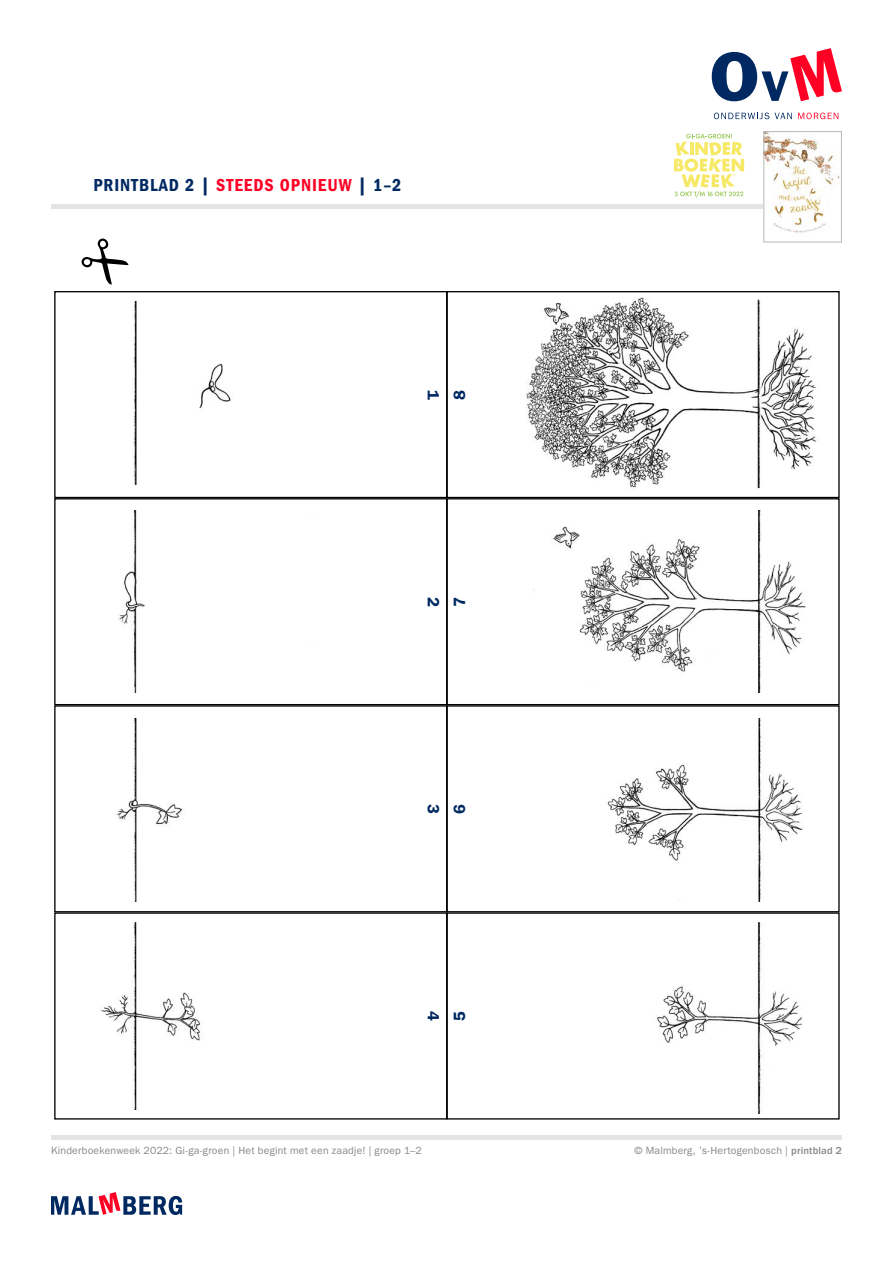
<style>
.page{position:relative;width:893px;height:1263px;background:#fff}
.page>*{position:absolute;margin:0;border:0;box-sizing:border-box;transform-origin:0 0}
.IB_KOP{font:18px "ITC Franklin Gothic Std Dm Cd";letter-spacing:.05em;color:#002962}
._21___Les_hoofdtitel{font:600 16.5px "ITC Franklin Gothic Std";color:#002962}
.plat{font:10.5px "ITC Franklin Gothic Std";letter-spacing:.02em;color:#87888a}
.s1{color:#ff0024}
.s2{font-weight:500}
</style>
<div class="page">
<div style="left:51px;top:1135px;width:791px;height:5px;background:#e3e4e4"></div>
<hr style="left:51px;top:205px;width:791px;height:4px;background:#e3e4e4">
<svg style="left:712px;top:48px;width:130px;height:53px"></svg>
<svg style="left:714px;top:113px;width:78px;height:6px"></svg>
<svg style="left:798px;top:113px;width:40px;height:6px"></svg>
<svg style="left:51px;top:1192px;width:131px;height:23px"></svg>
<img style="left:765px;top:133px;width:75px;height:100px">
<div style="left:763px;top:131px;width:79px;height:112px;border:1px solid #bbbdbd"></div>
<svg style="left:81px;top:238px;width:48px;height:47px"></svg>
<div style="left:446px;top:291px;width:394px;height:207px;border:1px solid #000"></div>
<div style="left:446px;top:498px;width:394px;height:207px;border:1px solid #000"></div>
<div style="left:446px;top:705px;width:394px;height:207px;border:1px solid #000"></div>
<div style="left:54px;top:912px;width:393px;height:207px;border:1px solid #000"></div>
<div style="left:54px;top:705px;width:393px;height:207px;border:1px solid #000"></div>
<div style="left:54px;top:498px;width:393px;height:207px;border:1px solid #000"></div>
<div style="left:54px;top:291px;width:393px;height:207px;border:1px solid #000"></div>
<img style="left:526px;top:297px;width:291px;height:192px">
<img style="left:533px;top:510px;width:273px;height:183px">
<img style="left:607px;top:718px;width:196px;height:183px">
<img style="left:657px;top:922px;width:145px;height:192px">
<img style="left:101px;top:922px;width:100px;height:187px">
<img style="left:117px;top:718px;width:67px;height:183px">
<img style="left:119px;top:510px;width:26px;height:183px">
<img style="left:134px;top:302px;width:97px;height:183px">
<svg style="left:674px;top:134px;width:70px;height:64px"></svg>
<p class="IB_KOP" style="left:94px;top:175px;width:309px">PRINTBLAD 2 | <span class="s1">STEEDS OPNIEUW</span> | 1–2</p>
<p class="_21___Les_hoofdtitel" style="left:443px;top:390px;width:11px;rotate:90deg">1</p>
<p class="_21___Les_hoofdtitel" style="left:450px;top:399px;width:11px;rotate:-90deg">8</p>
<p class="_21___Les_hoofdtitel" style="left:443px;top:597px;width:11px;rotate:90deg">2</p>
<p class="_21___Les_hoofdtitel" style="left:450px;top:607px;width:11px;rotate:-90deg">7</p>
<p class="_21___Les_hoofdtitel" style="left:443px;top:804px;width:11px;rotate:90deg">3</p>
<p class="_21___Les_hoofdtitel" style="left:450px;top:814px;width:11px;rotate:-90deg">6</p>
<p class="_21___Les_hoofdtitel" style="left:443px;top:1011px;width:11px;rotate:90deg">4</p>
<p class="_21___Les_hoofdtitel" style="left:450px;top:1021px;width:11px;rotate:-90deg">5</p>
<p class="plat" style="left:51px;top:1144px;width:372px">Kinderboekenweek 2022: Gi-ga-groen | Het begint met een zaadje! | groep 1–2</p>
<p class="plat" style="left:635px;top:1144px;width:209px">© Malmberg, ’s-Hertogenbosch | <span class="s2">printblad 2</span></p>
</div>
